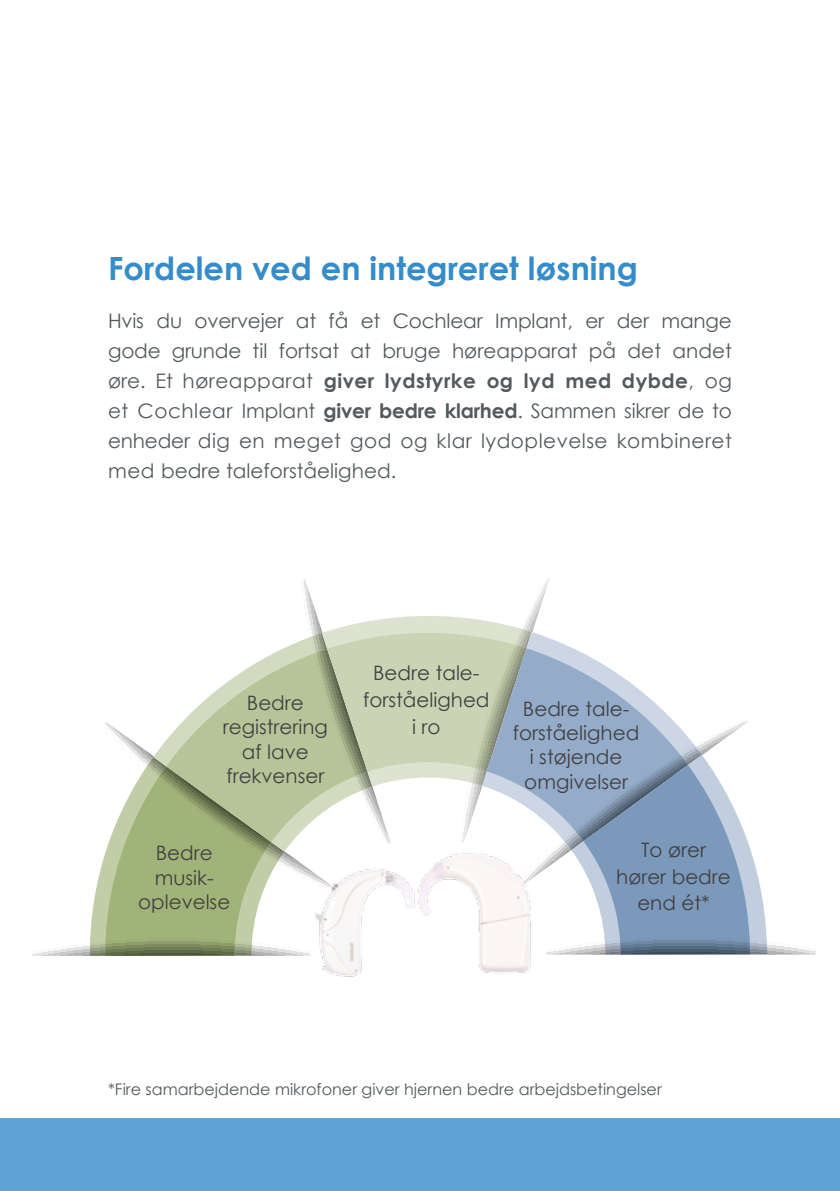
<style>
.page{position:relative;width:840px;height:1191px;background:#fff}
.page>*{position:absolute;margin:0;border:0;box-sizing:border-box;transform-origin:0 0}
.t1{font:700 32px "Century Gothic";color:#358ccb}
.t2{font:20px/30px "Century Gothic";letter-spacing:.01em;color:#53595c;text-align:justify}
.t3{font:19.8px/24.2px "Century Gothic";color:#414042;text-align:center}
.t4{font:16px "Century Gothic";color:#53595c}
.s1{font-weight:700}
</style>
<div class="page">
<svg style="left:32px;top:578px;width:783px;height:378px"></svg>
<div style="left:0;top:1118px;width:839px;height:73px;background:#5da3d5"></div>
<img style="left:305px;top:864px;width:108px;height:113px">
<img style="left:413px;top:849px;width:124px;height:125px">
<h1 class="t1" style="left:108px;top:244px;width:531px">Fordelen ved en integreret løsning</h1>
<p class="t2" style="left:108px;top:305px;width:625px">Hvis du overvejer at få et Cochlear Implant, er der mange gode grunde til fortsat at bruge høreapparat på det andet øre. Et høreapparat <span class="s1">giver lydstyrke og lyd med dybde</span>, og et Cochlear Implant <span class="s1">giver bedre klarhed</span>. Sammen sikrer de to enheder dig en meget god og klar lydoplevelse kombineret med bedre taleforståelighed.</p>
<p class="t3" style="left:363px;top:659px;width:128px;line-height:26.6px">Bedre tale&shy;forståelighed i ro</p>
<p class="t3" style="left:223px;top:690px;width:107px">Bedre registrering af lave frekvenser</p>
<p class="t3" style="left:512px;top:696px;width:128px">Bedre tale&shy;forståelighed i støjende omgivelser</p>
<p class="t3" style="left:138px;top:840px;width:94px">Bedre musik&shy;oplevelse</p>
<p class="t3" style="left:616px;top:836px;width:116px;line-height:26.6px">To ører hører bedre end ét*</p>
<p class="t4" style="left:108px;top:1078px;width:555px">*Fire samarbejdende mikrofoner giver hjernen bedre arbejdsbetingelser</p>
</div>
